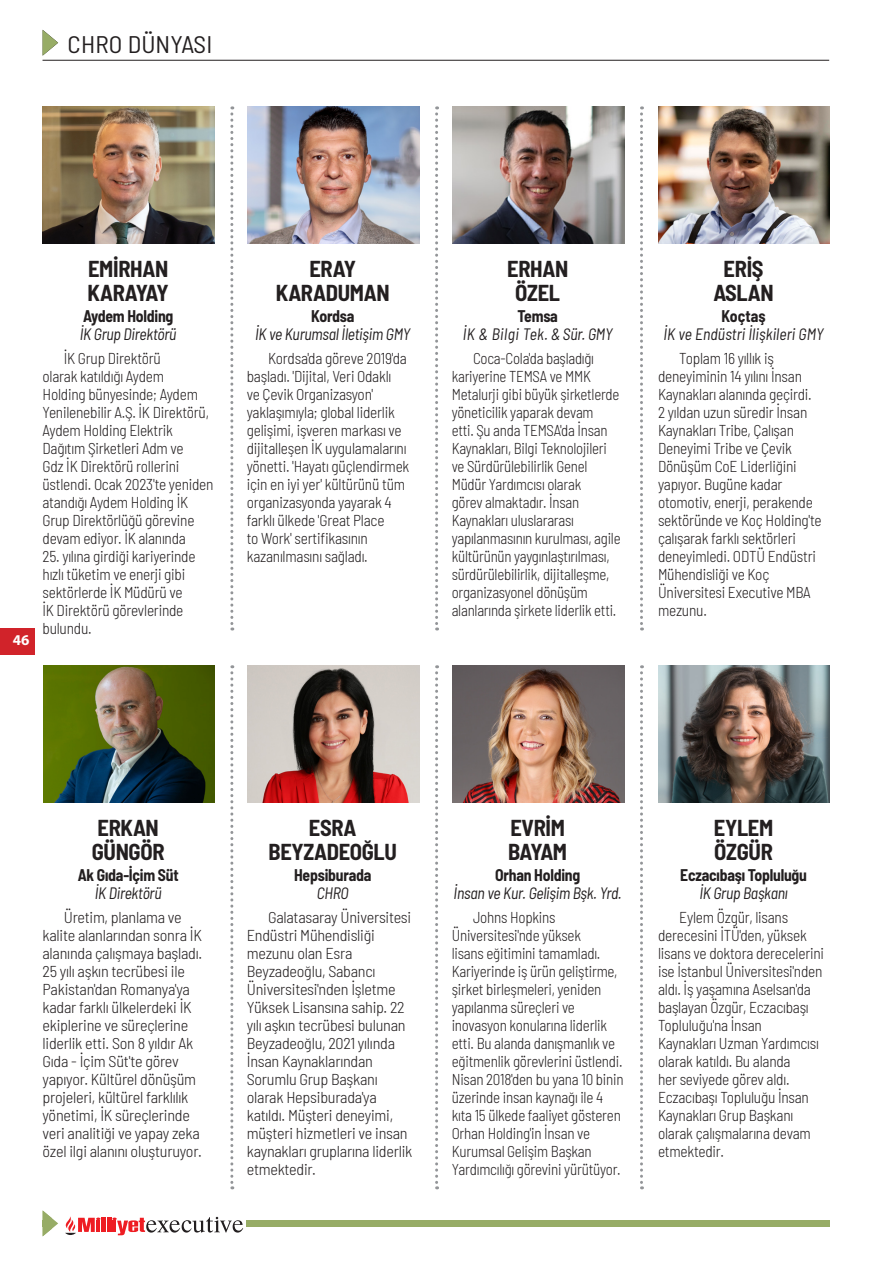
<style>
.page{position:relative;width:893px;height:1263px;background:#fff}
.page>*{position:absolute;margin:0;border:0;box-sizing:border-box;transform-origin:0 0}
.t1{font:semi-condensed 24px "Barlow";letter-spacing:.005em;color:#231f20;scale:1.05 1}
.Metin-L{font:700 semi-condensed 22.5px "Barlow";letter-spacing:-.015em;color:#231f20}
.Metin-L-2{font:700 semi-condensed 22.5px "Barlow";letter-spacing:-.05em;color:#231f20}
.Metin-L-3{font:italic semi-condensed 16.5px "Barlow";letter-spacing:-.015em;color:#231f20;scale:.95 1}
.Metin-L-4{font:700 semi-condensed 16.5px "Barlow";letter-spacing:-.015em;color:#231f20;scale:.95 1}
.Metin-L-5{font:italic semi-condensed 16.5px "Barlow";letter-spacing:.005em;color:#231f20;scale:.95 1}
.Metin-L-6{font:italic semi-condensed 16.5px "Barlow";letter-spacing:.025em;color:#231f20;scale:.95 1}
.Metin-L-7{font:300 semi-condensed 15.75px/18px "Barlow";letter-spacing:-.015em;color:#231f20}
.Metin-L-8{font:300 semi-condensed 15.75px/18px "Barlow";letter-spacing:-.015em;color:#231f20;scale:.95 1}
.Metin-L-9{font:300 semi-condensed 15.75px/18px "Barlow";letter-spacing:-.015em;color:#231f20;scale:.96 1}
.t2{font:700 15px "Myriad Pro";color:#fff}
</style>
<div class="page">
<hr style="left:43px;top:60px;width:786px;height:1px;background:#231f20">
<div style="left:0;top:628px;width:34px;height:27px;background:#d1232a"></div>
<hr style="left:102px;top:1218px;width:4px;height:14px;background:#ee1d23">
<hr style="left:107px;top:1218px;width:4px;height:14px;background:#ee1d23">
<svg style="left:112px;top:1217px;width:131px;height:18px"></svg>
<svg style="left:65px;top:1216px;width:35px;height:19px"></svg>
<svg style="left:43px;top:1211px;width:15px;height:25px"></svg>
<svg style="left:43px;top:30px;width:15px;height:26px"></svg>
<div style="left:247px;top:1220px;width:583px;height:7px;background:#97ac66"></div>
<svg style="left:230px;top:106px;width:3px;height:524px"></svg>
<svg style="left:230px;top:665px;width:3px;height:524px"></svg>
<svg style="left:435px;top:106px;width:3px;height:524px"></svg>
<svg style="left:435px;top:665px;width:3px;height:524px"></svg>
<svg style="left:640px;top:106px;width:3px;height:524px"></svg>
<svg style="left:640px;top:665px;width:3px;height:524px"></svg>
<img style="left:43px;top:106px;width:171px;height:137px">
<img style="left:43px;top:665px;width:171px;height:137px">
<img style="left:248px;top:106px;width:171px;height:137px">
<img style="left:248px;top:665px;width:171px;height:137px">
<img style="left:453px;top:665px;width:171px;height:137px">
<img style="left:453px;top:106px;width:171px;height:137px">
<img style="left:659px;top:106px;width:170px;height:137px">
<img style="left:659px;top:665px;width:170px;height:137px">
<p class="t1" style="left:68px;top:27px;width:139px">CHRO DÜNYASI</p>
<p class="t2" style="left:13px;top:630px;width:18px">46</p>
<p class="Metin-L" style="left:88px;top:253px;width:82px">EMİRHAN</p>
<p class="Metin-L-2" style="left:88px;top:277px;width:83px">KARAYAY</p>
<p class="Metin-L-4" style="left:83px;top:304px;width:97px">Aydem Holding</p>
<p class="Metin-L-3" style="left:80px;top:322px;width:103px">İK Grup Direktörü</p>
<p class="Metin-L-7" style="left:43px;top:349px;width:173px;text-indent:21px">İK Grup Direktörü<br>olarak katıldığı Aydem<br>Holding bünyesinde; Aydem<br>Yenilenebilir A.Ş. İK Direktörü,<br>Aydem Holding Elektrik<br>Dağıtım Şirketleri Adm ve<br>Gdz İK Direktörü rollerini üstlendi. Ocak 2023'te yeniden atandığı Aydem Holding İK<br>Grup Direktörlüğü görevine devam ediyor. İK alanında</p>
<p class="Metin-L-7" style="left:43px;top:547px;width:155px">25. yılına girdiği kariyerinde hızlı tüketim ve enerji gibi sektörlerde İK Müdürü ve<br>İK Direktörü görevlerinde bulundu.</p>
<p class="Metin-L" style="left:309px;top:253px;width:48px">ERAY</p>
<p class="Metin-L" style="left:276px;top:277px;width:115px">KARADUMAN</p>
<p class="Metin-L-4" style="left:311px;top:304px;width:47px">Kordsa</p>
<p class="Metin-L-3" style="left:255px;top:322px;width:165px">İK ve Kurumsal İletişim GMY</p>
<p class="Metin-L-7" style="left:247px;top:349px;width:164px;text-indent:21px">Kordsa'da göreve 2019'da başladı. 'Dijital, Veri Odaklı<br>ve Çevik Organizasyon' yaklaşımıyla; global liderlik gelişimi, işveren markası ve dijitalleşen İK uygulamalarını yönetti. 'Hayatı güçlendirmek için en iyi yer' kültürünü tüm organizasyonda yayarak 4 farklı ülkede 'Great Place<br>to Work' sertifikasının kazanılmasını sağladı.</p>
<p class="Metin-L" style="left:507px;top:253px;width:63px">ERHAN</p>
<p class="Metin-L" style="left:515px;top:277px;width:46px">ÖZEL</p>
<p class="Metin-L-4" style="left:517px;top:304px;width:44px">Temsa</p>
<p class="Metin-L-6" style="left:463px;top:322px;width:159px">İK &amp; Bilgi Tek. &amp; Sür. GMY</p>
<p class="Metin-L-8" style="left:452px;top:349px;width:179px;text-indent:21px">Coca-Cola'da başladığı kariyerine TEMSA ve MMK<br>Metalurji gibi büyük şirketlerde yöneticilik yaparak devam<br>etti. Şu anda TEMSA'da İnsan<br>Kaynakları, Bilgi Teknolojileri ve Sürdürülebilirlik Genel<br>Müdür Yardımcısı olarak<br>görev almaktadır. İnsan<br>Kaynakları uluslararası yapılanmasının kurulması, agile kültürünün yaygınlaştırılması, sürdürülebilirlik, dijitalleşme, organizasyonel dönüşüm alanlarında şirkete liderlik etti.</p>
<p class="Metin-L" style="left:724px;top:253px;width:41px">ERİŞ</p>
<p class="Metin-L" style="left:713px;top:277px;width:62px">ASLAN</p>
<p class="Metin-L-4" style="left:721px;top:304px;width:48px">Koçtaş</p>
<p class="Metin-L-5" style="left:663px;top:322px;width:170px">İK ve Endüstri İlişkileri GMY</p>
<p class="Metin-L-7" style="left:658px;top:349px;width:165px;text-indent:21px">Toplam 16 yıllık iş deneyiminin 14 yılını İnsan<br>Kaynakları alanında geçirdi.<br>2 yıldan uzun süredir İnsan<br>Kaynakları Tribe, Çalışan<br>Deneyimi Tribe ve Çevik<br>Dönüşüm CoE Liderliğini yapıyor. Bugüne kadar otomotiv, enerji, perakende sektöründe ve Koç Holding'te çalışarak farklı sektörleri deneyimledi. ODTÜ Endüstri<br>Mühendisliği ve Koç<br>Üniversitesi Executive MBA mezunu.</p>
<p class="Metin-L" style="left:98px;top:812px;width:63px">ERKAN</p>
<p class="Metin-L" style="left:92px;top:836px;width:74px">GÜNGÖR</p>
<p class="Metin-L-4" style="left:78px;top:863px;width:108px">Ak Gıda-İçim Süt</p>
<p class="Metin-L-3" style="left:95px;top:881px;width:72px">İK Direktörü</p>
<p class="Metin-L-7" style="left:43px;top:907px;width:161px;text-indent:21px">Üretim, planlama ve kalite alanlarından sonra İK alanında çalışmaya başladı.<br>25 yılı aşkın tecrübesi ile<br>Pakistan'dan Romanya'ya kadar farklı ülkelerdeki İK ekiplerine ve süreçlerine liderlik etti. Son 8 yıldır Ak<br>Gıda - İçim Süt'te görev yapıyor. Kültürel dönüşüm projeleri, kültürel farklılık yönetimi, İK süreçlerinde veri analitiği ve yapay zeka özel ilgi alanını oluşturuyor.</p>
<p class="Metin-L" style="left:309px;top:812px;width:49px">ESRA</p>
<p class="Metin-L" style="left:269px;top:836px;width:130px">BEYZADEOĞLU</p>
<p class="Metin-L-4" style="left:294px;top:863px;width:83px">Hepsiburada</p>
<p class="Metin-L-3" style="left:317px;top:881px;width:35px">CHRO</p>
<p class="Metin-L-7" style="left:247px;top:907px;width:167px;text-indent:21px">Galatasaray Üniversitesi<br>Endüstri Mühendisliği mezunu olan Esra<br>Beyzadeoğlu, Sabancı<br>Üniversitesi'nden İşletme<br>Yüksek Lisansına sahip. 22 yılı aşkın tecrübesi bulunan<br>Beyzadeoğlu, 2021 yılında<br>İnsan Kaynaklarından<br>Sorumlu Grup Başkanı olarak Hepsiburada'ya katıldı. Müşteri deneyimi, müşteri hizmetleri ve insan kaynakları gruplarına liderlik etmektedir.</p>
<p class="Metin-L" style="left:510px;top:812px;width:56px">EVRİM</p>
<p class="Metin-L" style="left:508px;top:836px;width:60px">BAYAM</p>
<p class="Metin-L-4" style="left:495px;top:863px;width:91px">Orhan Holding</p>
<p class="Metin-L-3" style="left:454px;top:881px;width:178px">İnsan ve Kur. Gelişim Bşk. Yrd.</p>
<p class="Metin-L-9" style="left:452px;top:907px;width:180px;text-indent:21px">Johns Hopkins<br>Üniversitesi'nde yüksek<br>lisans eğitimini tamamladı.<br>Kariyerinde iş ürün geliştirme, şirket birleşmeleri, yeniden yapılanma süreçleri ve inovasyon konularına liderlik etti. Bu alanda danışmanlık ve eğitmenlik görevlerini üstlendi.<br>Nisan 2018'den bu yana 10 binin üzerinde insan kaynağı ile 4 kıta 15 ülkede faaliyet gösteren<br>Orhan Holding'in İnsan ve<br>Kurumsal Gelişim Başkan<br>Yardımcılığı görevini yürütüyor.</p>
<p class="Metin-L" style="left:714px;top:812px;width:61px">EYLEM</p>
<p class="Metin-L" style="left:714px;top:836px;width:60px">ÖZGÜR</p>
<p class="Metin-L-4" style="left:680px;top:863px;width:135px">Eczacıbaşı Topluluğu</p>
<p class="Metin-L-3" style="left:699px;top:881px;width:95px">İK Grup Başkanı</p>
<p class="Metin-L-7" style="left:658px;top:907px;width:168px;text-indent:21px">Eylem Özgür, lisans derecesini İTÜ'den, yüksek lisans ve doktora derecelerini ise İstanbul Üniversitesi'nden aldı. İş yaşamına Aselsan'da başlayan Özgür, Eczacıbaşı<br>Topluluğu'na İnsan<br>Kaynakları Uzman Yardımcısı olarak katıldı. Bu alanda<br>her seviyede görev aldı.<br>Eczacıbaşı Topluluğu İnsan<br>Kaynakları Grup Başkanı olarak çalışmalarına devam etmektedir.</p>
</div>
